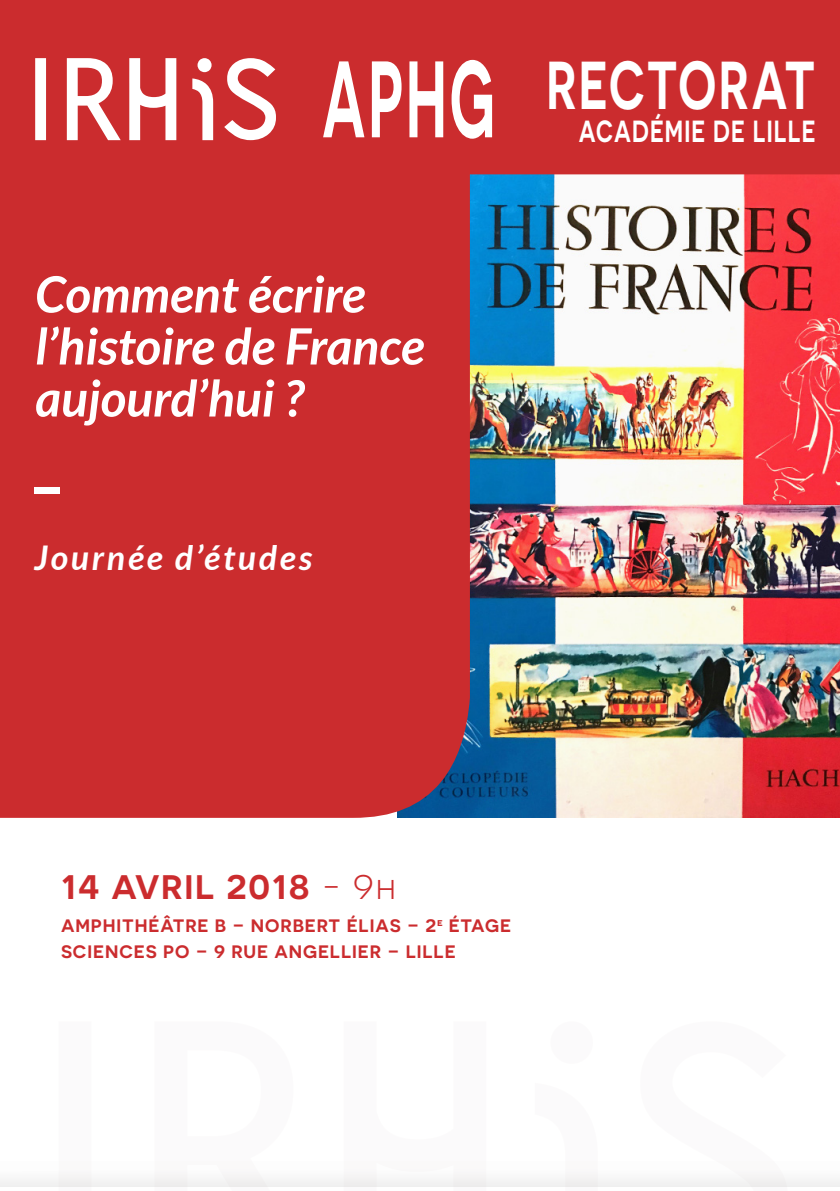
<style>
.page{position:relative;width:840px;height:1191px;background:#fff}
.page>*{position:absolute;margin:0;border:0;box-sizing:border-box;transform-origin:0 0}
.t1{font:600 108.4px "Novecentosanswide";color:#fff;scale:.53 1}
.t2{font:600 67.6px "Novecentosanswide";letter-spacing:.035em;color:#fff;scale:.7 1}
.t3{font:italic 700 50px "Lato";color:#fff}
.t4{font:italic 700 34px "Lato";letter-spacing:.08em;color:#fff}
.t5{font:600 34px "Novecentosanswide";letter-spacing:.05em;color:#cb2c2e}
.t6{font:600 30.6px "Novecentosanswide";letter-spacing:.05em;color:#fff;scale:.74 1}
.t7{font:600 18px "Novecentosanswide";letter-spacing:.05em;color:#cb2c2e}
.s1{font-weight:400}
</style>
<div class="page">
<img style="left:469px;top:175px;width:370px;height:643px">
<div style="left:0;top:174px;width:469px;height:644px;background:#cb2c2e"></div>
<div style="left:34px;top:488px;width:26px;height:6px;background:#fff"></div>
<div style="left:0;top:1175px;width:839px;height:12px;background:#f3f2f2"></div>
<div style="left:0;top:0;width:839px;height:174px;background:#cb2c2e"></div>
<svg style="left:67px;top:58px;width:54px;height:82px"></svg>
<svg style="left:197px;top:58px;width:14px;height:14px"></svg>
<svg style="left:129px;top:58px;width:47px;height:82px"></svg>
<svg style="left:35px;top:58px;width:11px;height:82px"></svg>
<svg style="left:224px;top:58px;width:52px;height:82px"></svg>
<svg style="left:192px;top:78px;width:21px;height:62px"></svg>
<p class="t1" style="left:322px;top:33px;width:327px">APHG</p>
<p class="t3" style="left:35px;top:266px;width:331px">Comment écrire</p>
<p class="t3" style="left:35px;top:318px;width:390px">l’histoire de France</p>
<p class="t3" style="left:35px;top:370px;width:270px">aujourd’hui ?</p>
<p class="t4" style="left:34px;top:538px;width:279px">Journée d’études</p>
<p class="t2" style="left:546px;top:44px;width:385px">RECTORAT</p>
<p class="t6" style="left:578px;top:113px;width:321px">ACADÉMIE DE LILLE</p>
<p class="t5" style="left:61px;top:866px;width:337px">14 AVRIL 2018 <span class="s1">- 9h</span></p>
<p class="t7" style="left:61px;top:915px;width:451px">AMPHITHÉÂTRE B – NORBERT ÉLIAS – 2<sup>e</sup> ÉTAGE</p>
<p class="t7" style="left:61px;top:941px;width:396px">SCIENCES PO – 9 RUE ANGELLIER – LILLE</p>
</div>
